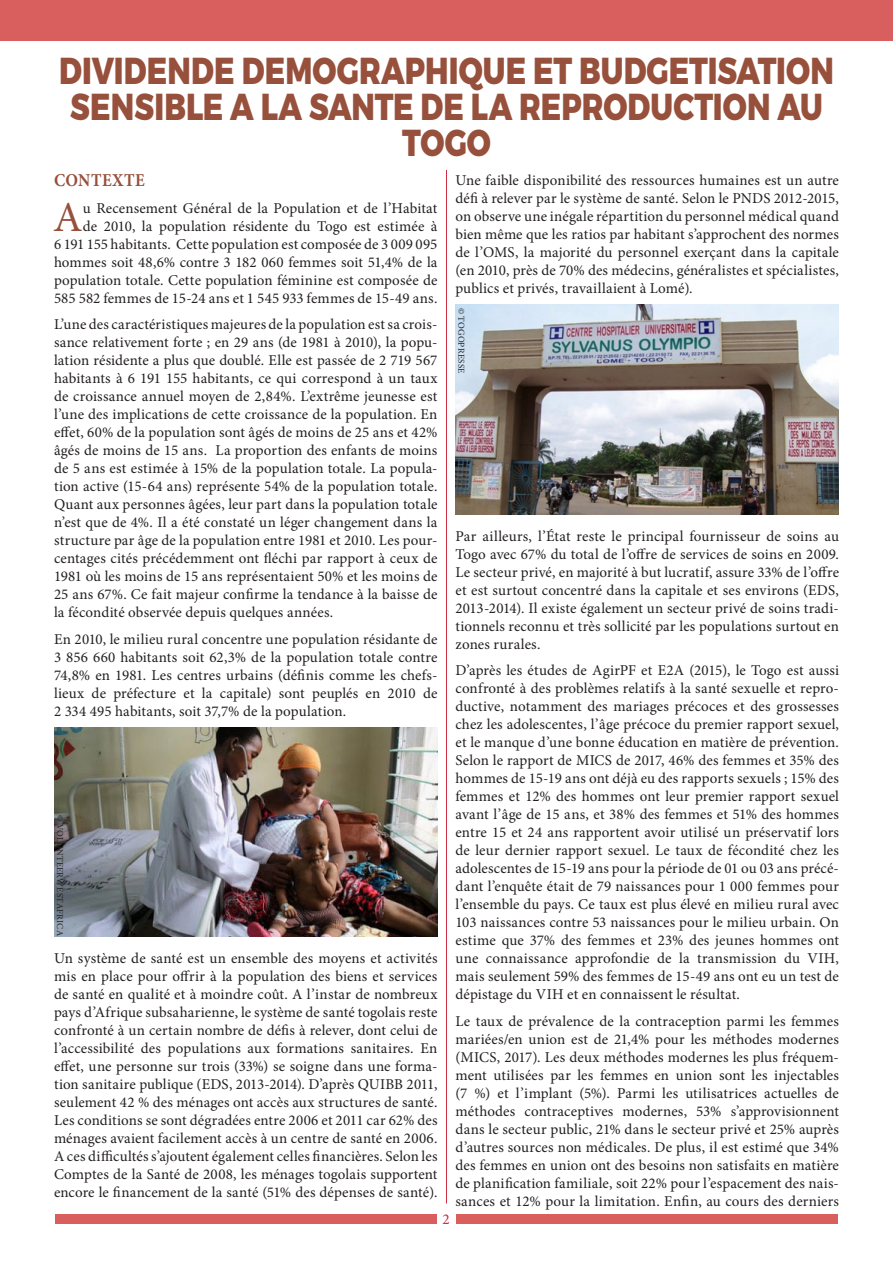
<style>
.page{position:relative;width:893px;height:1263px;background:#fff}
.page>*{position:absolute;margin:0;border:0;box-sizing:border-box;transform-origin:0 0}
.t1{font:42.75px "Minion Pro";color:#97503b}
.t2{font:800 37.5px/36px "Montserrat";letter-spacing:.005em;color:#97503b;text-align:center;scale:.8 1}
.Titres{font:700 18.15px "Minion Pro";letter-spacing:.025em;color:#97503b;scale:.91 1}
.t3{font:15px/18px "Minion Pro";letter-spacing:.01em;color:#231f20;text-align:justify}
.t4{font:500 15px "Minion Pro";color:#d12f46}
.t5{font:9px "Minion Pro";letter-spacing:.03em;color:#231f20}
</style>
<div class="page">
<div style="left:0;top:0;width:893px;height:41px;background:#d95f5f"></div>
<div style="left:55px;top:1214px;width:382px;height:10px;background:#d95f5f"></div>
<div style="left:456px;top:1214px;width:382px;height:10px;background:#d95f5f"></div>
<hr style="left:446px;top:60px;width:1px;height:1143px;background:#d12f46">
<img style="left:54px;top:727px;width:383px;height:210px">
<img style="left:455px;top:305px;width:384px;height:209px">
<div style="left:442px;top:59px;width:10px;height:111px;background:#fff"></div>
<p class="t2" style="left:59px;top:53px;width:970px">DIVIDENDE DEMOGRAPHIQUE ET BUDGETISATION<br>SENSIBLE A LA SANTE DE LA REPRODUCTION AU<br>TOGO</p>
<p class="Titres" style="left:54px;top:168px;width:101px">CONTEXTE</p>
<p class="t1" style="left:53px;top:189px;width:31px">A</p>
<p class="t3" style="left:54px;top:199px;width:385px;text-align:right">u Recensement Général de la Population et de l’Habitat<br>de 2010, la population résidente du Togo est estimée à<br>6 191 155 habitants. Cette population est composée de 3 009 095 hommes soit 48,6% contre 3 182 060 femmes soit 51,4% de la population totale. Cette population féminine est composée de 585 582 femmes de 15-24 ans et 1 545 933 femmes de 15-49 ans.</p>
<p class="t3" style="left:54px;top:316px;width:385px">L’une des caractéristiques majeures de la population est sa crois&shy;sance relativement forte ; en 29 ans (de 1981 à 2010), la popu&shy;lation résidente a plus que doublé. Elle est passée de 2 719 567 habitants à 6 191 155 habitants, ce qui correspond à un taux de croissance annuel moyen de 2,84%. L’extrême jeunesse est l’une des implications de cette croissance de la population. En effet, 60% de la population sont âgés de moins de 25 ans et 42% âgés de moins de 15 ans. La proportion des enfants de moins de 5 ans est estimée à 15% de la population totale. La popula&shy;tion active (15-64 ans) représente 54% de la population totale.<br>Quant aux personnes âgées, leur part dans la population totale n’est que de 4%. Il a été constaté un léger changement dans la structure par âge de la population entre 1981 et 2010. Les pour&shy;centages cités précédemment ont fléchi par rapport à ceux de 1981 où les moins de 15 ans représentaient 50% et les moins de 25 ans 67%. Ce fait majeur confirme la tendance à la baisse de la fécondité observée depuis quelques années.</p>
<p class="t3" style="left:54px;top:630px;width:385px">En 2010, le milieu rural concentre une population résidante de 3 856 660 habitants soit 62,3% de la population totale contre 74,8% en 1981. Les centres urbains (définis comme les chefs&shy;lieux de préfecture et la capitale) sont peuplés en 2010 de 2 334 495 habitants, soit 37,7% de la population.</p>
<p class="t5" style="left:66px;top:815px;width:122px;rotate:90deg">© VOLUNTEERWESTAFRICA</p>
<p class="t3" style="left:54px;top:949px;width:385px">Un système de santé est un ensemble des moyens et activités mis en place pour offrir à la population des biens et services de santé en qualité et à moindre coût. A l’instar de nombreux pays d’Afrique subsaharienne, le système de santé togolais reste confronté à un certain nombre de défis à relever, dont celui de l’accessibilité des populations aux formations sanitaires. En effet, une personne sur trois (33%) se soigne dans une forma&shy;tion sanitaire publique (EDS, 2013-2014). D’après QUIBB 2011, seulement 42 % des ménages ont accès aux structures de santé.<br>Les conditions se sont dégradées entre 2006 et 2011 car 62% des ménages avaient facilement accès à un centre de santé en 2006.<br>A ces difficultés s’ajoutent également celles financières. Selon les Comptes de la Santé de 2008, les ménages togolais supportent encore le financement de la santé (51% des dépenses de santé).</p>
<p class="t3" style="left:455px;top:172px;width:385px">Une faible disponibilité des ressources humaines est un autre défi à relever par le système de santé. Selon le PNDS 2012-2015, on observe une inégale répartition du personnel médical quand bien même que les ratios par habitant s’approchent des normes de l’OMS, la majorité du personnel exerçant dans la capitale (en 2010, près de 70% des médecins, généralistes et spécialistes, publics et privés, travaillaient à Lomé).</p>
<p class="t5" style="left:467px;top:308px;width:67px;rotate:90deg">© TOGOPRESSE</p>
<p class="t3" style="left:455px;top:527px;width:385px">Par ailleurs, l’État reste le principal fournisseur de soins au Togo avec 67% du total de l’offre de services de soins en 2009.<br>Le secteur privé, en majorité à but lucratif, assure 33% de l’offre et est surtout concentré dans la capitale et ses environs (EDS, 2013-2014). Il existe également un secteur privé de soins tradi&shy;tionnels reconnu et très sollicité par les populations surtout en zones rurales.</p>
<p class="t3" style="left:455px;top:661px;width:385px">D’après les études de AgirPF et E2A (2015), le Togo est aussi confronté à des problèmes relatifs à la santé sexuelle et repro&shy;ductive, notamment des mariages précoces et des grossesses chez les adolescentes, l’âge précoce du premier rapport sexuel, et le manque d’une bonne éducation en matière de prévention.<br>Selon le rapport de MICS de 2017, 46% des femmes et 35% des hommes de 15-19 ans ont déjà eu des rapports sexuels ; 15% des femmes et 12% des hommes ont leur premier rapport sexuel avant l’âge de 15 ans, et 38% des femmes et 51% des hommes entre 15 et 24 ans rapportent avoir utilisé un préservatif lors de leur dernier rapport sexuel. Le taux de fécondité chez les adolescentes de 15-19 ans pour la période de 01 ou 03 ans précé&shy;dant l’enquête était de 79 naissances pour 1 000 femmes pour l’ensemble du pays. Ce taux est plus élevé en milieu rural avec 103 naissances contre 53 naissances pour le milieu urbain. On estime que 37% des femmes et 23% des jeunes hommes ont une connaissance approfondie de la transmission du VIH, mais seulement 59% des femmes de 15-49 ans ont eu un test de dépistage du VIH et en connaissent le résultat.</p>
<p class="t3" style="left:455px;top:1012px;width:385px">Le taux de prévalence de la contraception parmi les femmes mariées/en union est de 21,4% pour les méthodes modernes (MICS, 2017). Les deux méthodes modernes les plus fréquem&shy;ment utilisées par les femmes en union sont les injectables (7 %) et l’implant (5%). Parmi les utilisatrices actuelles de méthodes contraceptives modernes, 53% s’approvisionnent dans le secteur public, 21% dans le secteur privé et 25% auprès d’autres sources non médicales. De plus, il est estimé que 34% des femmes en union ont des besoins non satisfaits en matière de planification familiale, soit 22% pour l’espacement des nais&shy;sances et 12% pour la limitation. Enfin, au cours des derniers</p>
<p class="t4" style="left:443px;top:1209px;width:9px">2</p>
</div>
